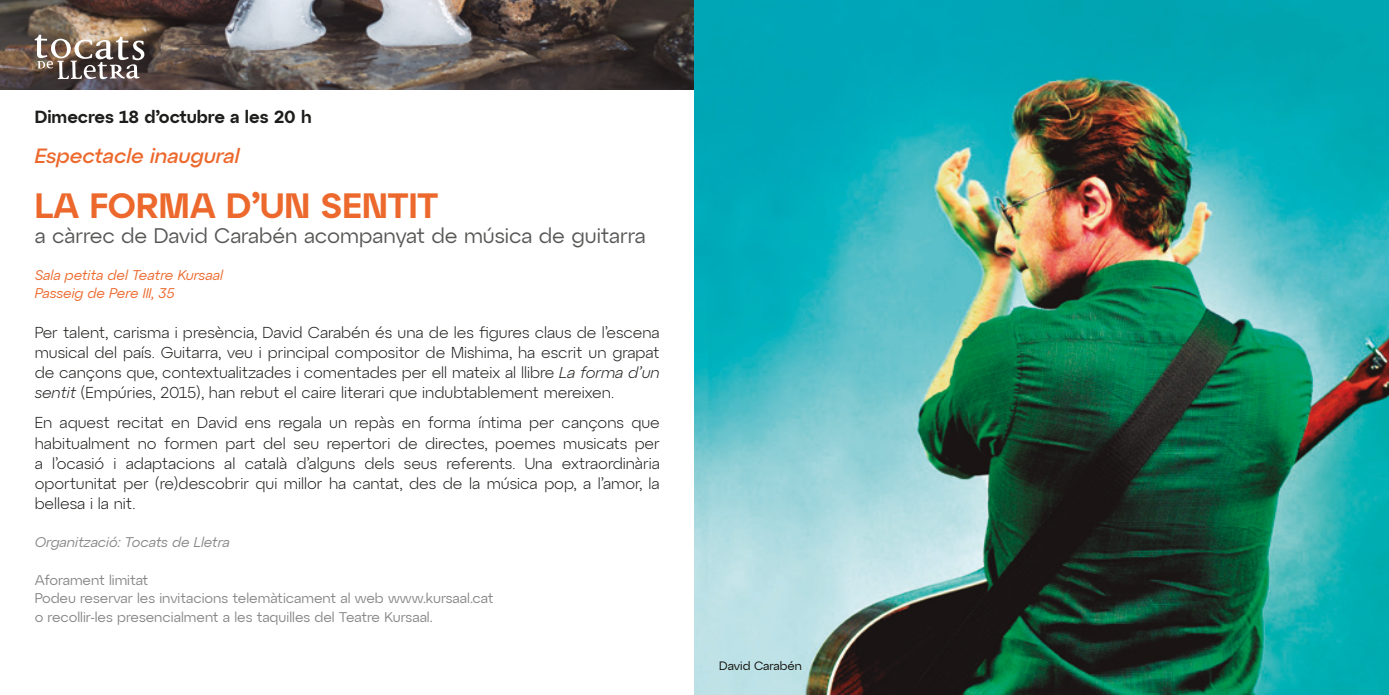
<style>
.page{position:relative;width:1389px;height:695px;background:#fff}
.page>*{position:absolute;margin:0;border:0;box-sizing:border-box;transform-origin:0 0}
.t1{font:600 35px "Atyp Display";color:#ec682c}
.t2{font:21px "Atyp Display";color:#575756}
.t3{font:italic 500 21px "Atyp Display";color:#ec682c}
.t4{font:600 17.5px "Atyp Display";color:#1d1d1b}
.t5{font:300 15.75px/20.1px "Atyp Display";color:#1d1d1b;text-align:justify}
.t6{font:14px/18.2px "Atyp Display";color:#878787}
.t7{font:italic 14px/18.4px "Atyp Display";color:#ec682c}
.t8{font:italic 14px "Atyp Display";color:#878787}
.t9{font:12.08px "Atyp Display";color:#0b0801}
.s1{font-style:italic}
</style>
<div class="page">
<img style="left:0;top:0;width:694px;height:89px">
<svg style="left:35px;top:35px;width:110px;height:47px"></svg>
<img style="left:694px;top:0;width:695px;height:694px">
<p class="t4" style="left:35px;top:103px;width:279px">Dimecres 18 d’octubre a les 20 h</p>
<h2 class="t3" style="left:35px;top:139px;width:206px">Espectacle inaugural</h2>
<h1 class="t1" style="left:35px;top:178px;width:405px">LA FORMA D’UN SENTIT</h1>
<h2 class="t2" style="left:35px;top:220px;width:613px">a càrrec de David Carabén acompanyat de música de guitarra</h2>
<p class="t7" style="left:35px;top:264px;width:190px">Sala petita del Teatre Kursaal<br>Passeig de Pere III, 35</p>
<p class="t5" style="left:35px;top:321px;width:627px">Per talent, carisma i presència, David Carabén és una de les figures claus de l’escena musical del país. Guitarra, veu i principal compositor de Mishima, ha escrit un grapat de cançons que, contextualitzades i comentades per ell mateix al llibre <span class="s1">La forma d’un sentit</span> (Empúries, 2015), han rebut el caire literari que indubtablement mereixen.</p>
<p class="t5" style="left:35px;top:412px;width:627px">En aquest recitat en David ens regala un repàs en forma íntima per cançons que habitualment no formen part del seu repertori de directes, poemes musicats per a l’ocasió i adaptacions al català d’alguns dels seus referents. Una extraordinària oportunitat per (re)descobrir qui millor ha cantat, des de la música pop, a l’amor, la bellesa i la nit.</p>
<p class="t8" style="left:35px;top:531px;width:197px">Organització: Tocats de Lletra</p>
<p class="t6" style="left:35px;top:570px;width:460px">Aforament limitat<br>Podeu reservar les invitacions telemàticament al web www.kursaal.cat o recollir-les presencialment a les taquilles del Teatre Kursaal.</p>
<p class="t9" style="left:719px;top:656px;width:84px">David Carabén</p>
</div>
